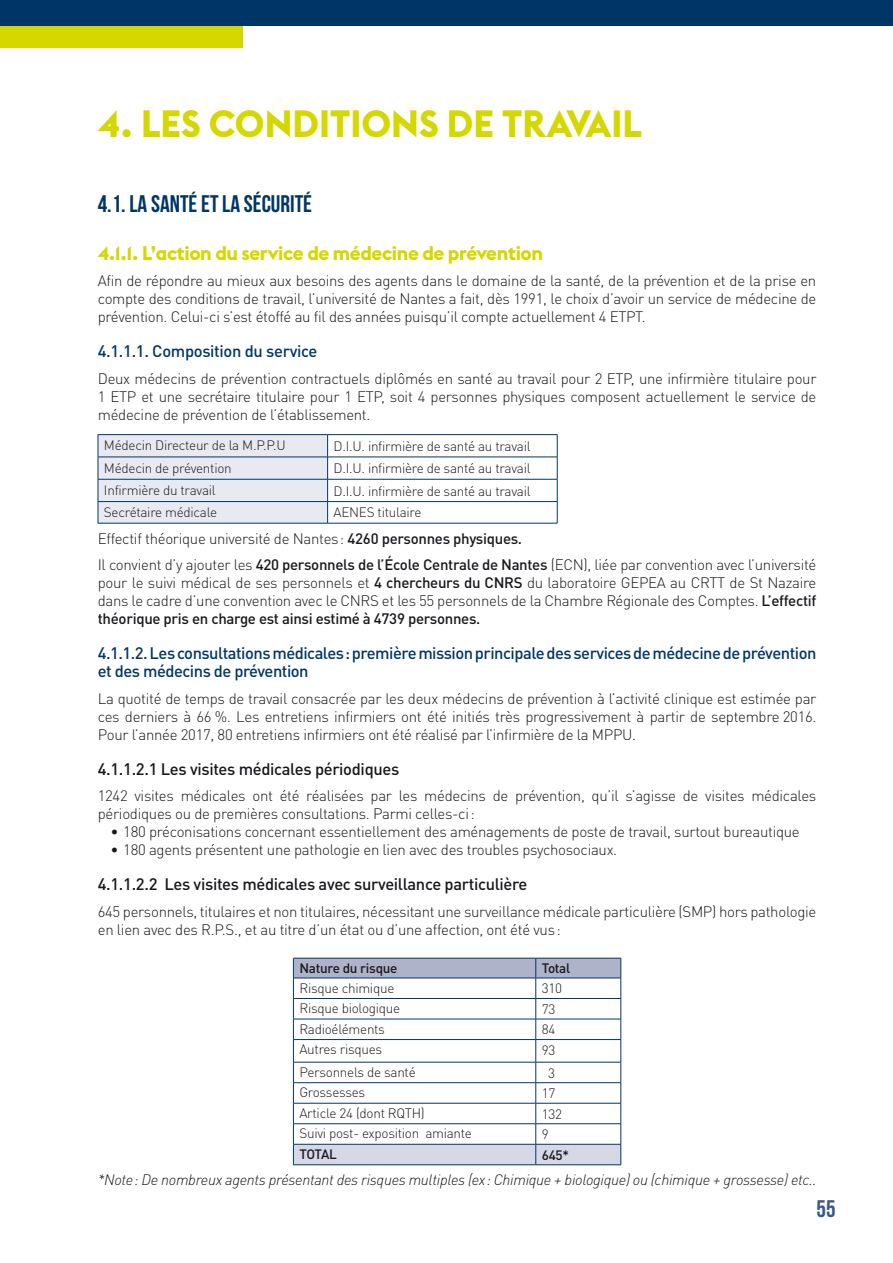
<style>
.page{position:relative;width:893px;height:1263px;background:#fff}
.page>*{position:absolute;margin:0;border:0;box-sizing:border-box;transform-origin:0 0}
.t1{font:700 37.5px "Euclid Flex";color:#d5d700}
.t2{font:700 24px "Bebas Neue";color:#003667}
.t3{font:700 24px "Bebas Neue";color:#3f5784}
.t4{font:700 19.5px "Euclid Flex";letter-spacing:-.02em;color:#d5d700}
.t5{font:500 16.5px/18px "DIN Pro";letter-spacing:-.03em;color:#003667}
.t6{font:500 16.5px "DIN Pro";letter-spacing:-.02em;color:#1a171c}
.t7{font:300 15px/18px "DIN Pro";letter-spacing:-.02em;color:#1a171c;text-align:justify}
.t8{font:italic 300 15px "DIN Pro";letter-spacing:-.02em;color:#1a171c}
.t9{font:300 13.5px "DIN Pro";letter-spacing:-.02em;color:#1a171c}
.t10{font:500 13.5px "DIN Pro";letter-spacing:-.02em;color:#1a171c}
.s1{font-weight:500}
</style>
<div class="page">
<div style="left:0;top:26px;width:242px;height:21px;background:#d5d700"></div>
<div style="left:0;top:0;width:893px;height:26px;background:#003667"></div>
<hr style="left:98px;top:434px;width:230px;height:1px;background:#003667">
<hr style="left:328px;top:434px;width:229px;height:1px;background:#003667">
<hr style="left:328px;top:457px;width:229px;height:1px;background:#003667">
<hr style="left:328px;top:479px;width:229px;height:1px;background:#003667">
<hr style="left:328px;top:501px;width:229px;height:1px;background:#003667">
<svg style="left:98px;top:435px;width:230px;height:88px;background:#dde1ea"></svg>
<svg style="left:557px;top:435px;width:1px;height:88px"></svg>
<hr style="left:98px;top:523px;width:230px;height:1px;background:#003667">
<hr style="left:328px;top:523px;width:229px;height:1px;background:#003667">
<svg style="left:293px;top:958px;width:329px;height:207px"></svg>
<hr style="left:293px;top:1164px;width:243px;height:1px;background:#003667">
<hr style="left:536px;top:1164px;width:85px;height:1px;background:#003667">
<h1 class="t1" style="left:98px;top:102px;width:546px">4. LES CONDITIONS DE TRAVAIL</h1>
<h2 class="t2" style="left:98px;top:191px;width:216px">4.1. LA SANTÉ ET LA SÉCURITÉ</h2>
<h3 class="t4" style="left:98px;top:242px;width:447px">4.1.1. L’action du service de médecine de prévention</h3>
<p class="t7" style="left:98px;top:271px;width:720px">Afin de répondre au mieux aux besoins des agents dans le domaine de la santé, de la prévention et de la prise en compte des conditions de travail, l’université de Nantes a fait, dès 1991, le choix d’avoir un service de médecine de prévention. Celui-ci s’est étoffé au fil des années puisqu’il compte actuellement 4 ETPT.</p>
<p class="t5" style="left:98px;top:341px;width:221px">4.1.1.1. Composition du service</p>
<p class="t7" style="left:98px;top:368px;width:720px">Deux médecins de prévention contractuels diplômés en santé au travail pour 2 ETP, une infirmière titulaire pour 1 ETP et une secrétaire titulaire pour 1 ETP, soit 4 personnes physiques composent actuellement le service de médecine de prévention de l’établissement.</p>
<p class="t9" style="left:104px;top:435px;width:183px">Médecin Directeur de la M.P.P.U</p>
<p class="t9" style="left:334px;top:436px;width:198px">D.I.U. infirmière de santé au travail</p>
<p class="t9" style="left:104px;top:457px;width:129px">Médecin de prévention</p>
<p class="t9" style="left:334px;top:458px;width:198px">D.I.U. infirmière de santé au travail</p>
<p class="t9" style="left:104px;top:480px;width:113px">Infirmière du travail</p>
<p class="t9" style="left:334px;top:480px;width:198px">D.I.U. infirmière de santé au travail</p>
<p class="t9" style="left:104px;top:502px;width:115px">Secrétaire médicale</p>
<p class="t9" style="left:334px;top:502px;width:89px">AENES titulaire</p>
<p class="t7" style="left:98px;top:524px;width:720px;line-height:26.5px">Effectif théorique université de Nantes: <span class="s1">4260 personnes physiques.<br></span>Il convient d’y ajouter les <span class="s1">420 personnels de l’École Centrale de Nantes</span> (ECN), liée par convention avec l’université</p>
<p class="t7" style="left:98px;top:573px;width:720px">pour le suivi médical de ses personnels et <span class="s1">4 chercheurs du CNRS</span> du laboratoire GEPEA au CRTT de St Nazaire dans le cadre d’une convention avec le CNRS et les 55 personnels de la Chambre Régionale des Comptes. <span class="s1">L’effectif théorique pris en charge est ainsi estimé à 4739 personnes.</span></p>
<p class="t5" style="left:98px;top:643px;width:720px">4.1.1.2. Les consultations médicales: première mission principale des services de médecine de prévention et des médecins de prévention</p>
<p class="t7" style="left:98px;top:688px;width:720px">La quotité de temps de travail consacrée par les deux médecins de prévention à l’activité clinique est estimée par ces derniers à 66 %. Les entretiens infirmiers ont été initiés très progressivement à partir de septembre 2016.<br>Pour l’année 2017, 80 entretiens infirmiers ont été réalisé par l’infirmière de la MPPU.</p>
<p class="t6" style="left:98px;top:755px;width:303px">4.1.1.2.1 Les visites médicales périodiques</p>
<p class="t7" style="left:98px;top:786px;width:720px">1242 visites médicales ont été réalisées par les médecins de prévention, qu’il s’agisse de visites médicales périodiques ou de premières consultations. Parmi celles-ci:</p>
<p class="t7" style="left:111px;top:822px;width:691px">• 180 préconisations concernant essentiellement des aménagements de poste de travail, surtout bureautique</p>
<p class="t7" style="left:111px;top:840px;width:508px">• 180 agents présentent une pathologie en lien avec des troubles psychosociaux.</p>
<p class="t6" style="left:98px;top:871px;width:431px">4.1.1.2.2 Les visites médicales avec surveillance particulière</p>
<p class="t7" style="left:98px;top:901px;width:720px">645 personnels, titulaires et non titulaires, nécessitant une surveillance médicale particulière (SMP) hors pathologie en lien avec des R.P.S., et au titre d’un état ou d’une affection, ont été vus:</p>
<p class="t10" style="left:299px;top:957px;width:100px">Nature du risque</p>
<p class="t10" style="left:542px;top:957px;width:30px">Total</p>
<p class="t9" style="left:299px;top:977px;width:96px">Risque chimique</p>
<p class="t9" style="left:542px;top:978px;width:22px">310</p>
<p class="t9" style="left:299px;top:998px;width:102px">Risque biologique</p>
<p class="t9" style="left:542px;top:999px;width:15px">73</p>
<p class="t9" style="left:299px;top:1019px;width:87px">Radioéléments</p>
<p class="t9" style="left:542px;top:1019px;width:15px">84</p>
<p class="t9" style="left:299px;top:1039px;width:84px">Autres risques</p>
<p class="t9" style="left:542px;top:1040px;width:15px">93</p>
<p class="t9" style="left:299px;top:1061px;width:118px">Personnels de santé</p>
<p class="t9" style="left:548px;top:1062px;width:8px">3</p>
<p class="t9" style="left:299px;top:1082px;width:67px">Grossesses</p>
<p class="t9" style="left:542px;top:1083px;width:15px">17</p>
<p class="t9" style="left:299px;top:1103px;width:127px">Article 24 (dont RQTH)</p>
<p class="t9" style="left:542px;top:1103px;width:22px">132</p>
<p class="t9" style="left:299px;top:1123px;width:174px">Suivi post- exposition amiante</p>
<p class="t9" style="left:542px;top:1124px;width:8px">9</p>
<p class="t10" style="left:299px;top:1143px;width:39px">TOTAL</p>
<p class="t10" style="left:542px;top:1144px;width:29px">645*</p>
<p class="t8" style="left:98px;top:1168px;width:720px">*Note: De nombreux agents présentant des risques multiples (ex: Chimique + biologique) ou (chimique + grossesse) etc..</p>
<h2 class="t3" style="left:817px;top:1196px;width:21px">55</h2>
</div>
